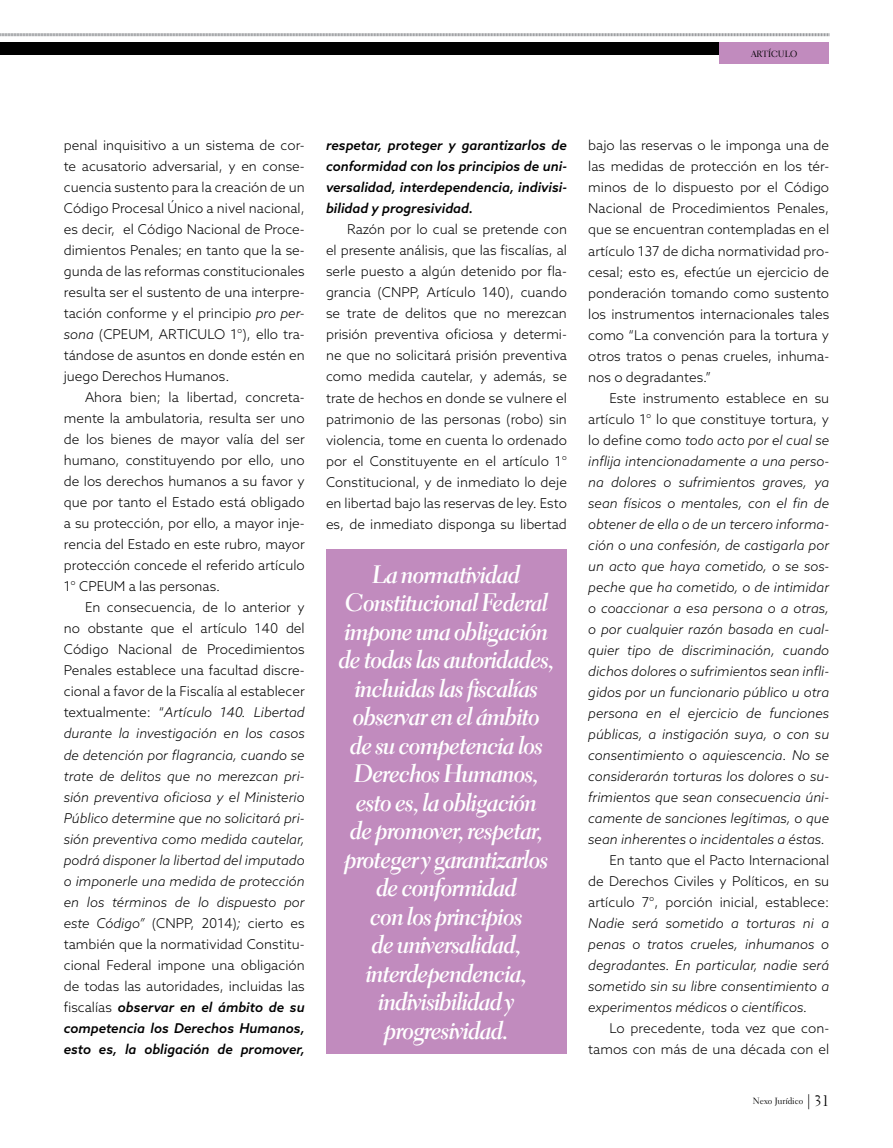
<style>
.page{position:relative;width:893px;height:1148px;background:#fff}
.page>*{position:absolute;margin:0;border:0;box-sizing:border-box;transform-origin:0 0}
.t1{font:25.5px/28.5px "Electra LH Bold Cursive Display";letter-spacing:-.01em;color:#fff;text-align:center}
.t2{font:300 13.5px/21px "Azo Sans";color:#000;text-align:justify}
.t3{font:italic 300 13.5px/21px "Azo Sans";color:#000;text-align:justify}
.t4{font:italic 500 13.5px/21px "Azo Sans";color:#000;text-align:justify}
.t5{font:9px "Electra LH";color:#000}
.t6{font:9px "Electra LH Regular Os F";color:#000}
.s1{font-style:italic}
.s2{font-style:normal}
.s3{font-weight:500}
.s4{font-size:15px}
</style>
<div class="page">
<div style="left:0;top:43px;width:719px;height:12px;background:#000"></div>
<div style="left:719px;top:43px;width:110px;height:21px;background:#c18bbe"></div>
<svg style="left:0;top:33px;width:829px;height:4px;background:#c8c9ca"></svg>
<div style="left:326px;top:549px;width:241px;height:504px;background:#c18bbe"></div>
<p class="t6" style="left:751px;top:48px;width:48px">ARTÍCULO</p>
<p class="t2" style="left:64px;top:135px;width:242px">penal inquisitivo a un sistema de cor&shy;te acusatorio adversarial, y en conse&shy;cuencia sustento para la creación de un Código Procesal Único a nivel nacional, es decir, el Código Nacional de Proce&shy;dimientos Penales; en tanto que la se&shy;gunda de las reformas constitucionales resulta ser el sustento de una interpre&shy;tación conforme y el principio <span class="s1">pro per&shy;sona</span> (CPEUM, ARTICULO 1°), ello tra&shy;tándose de asuntos en donde estén en juego Derechos Humanos.</p>
<p class="t2" style="left:64px;top:387px;width:242px;text-indent:21px">Ahora bien; la libertad, concreta&shy;mente la ambulatoria, resulta ser uno de los bienes de mayor valía del ser humano, constituyendo por ello, uno de los derechos humanos a su favor y que por tanto el Estado está obligado a su protección, por ello, a mayor inje&shy;rencia del Estado en este rubro, mayor protección concede el referido artículo 1° CPEUM a las personas.</p>
<p class="t3" style="left:64px;top:597px;width:242px;text-indent:21px"><span class="s2">En consecuencia, de lo anterior y no obstante que el artículo 140 del Código Nacional de Procedimientos Penales establece una facultad discre&shy;cional a favor de la Fiscalía al establecer textualmente: “</span>Artículo 140. Libertad durante la investigación en los casos de detención por flagrancia, cuando se trate de delitos que no merezcan pri&shy;sión preventiva oficiosa y el Ministerio Público determine que no solicitará pri&shy;sión preventiva como medida cautelar, podrá disponer la libertad del imputado o imponerle una medida de protección en los términos de lo dispuesto por este Código” <span class="s2">(CNPP, 2014)</span>; <span class="s2">cierto es también que la normatividad Constitu&shy;cional Federal impone una obligación de todas las autoridades, incluidas las fiscalías</span> <span class="s3">observar en el ámbito de su competencia los Derechos Humanos, esto es, la obligación de promover,</span></p>
<p class="t4" style="left:326px;top:135px;width:242px">respetar, proteger y garantizarlos de conformidad con los principios de uni&shy;versalidad, interdependencia, indivisi&shy;bilidad y progresividad.</p>
<p class="t2" style="left:326px;top:219px;width:242px;text-indent:21px">Razón por lo cual se pretende con el presente análisis, que las fiscalías, al serle puesto a algún detenido por fla&shy;grancia (CNPP, Artículo 140), cuando se trate de delitos que no merezcan prisión preventiva oficiosa y determi&shy;ne que no solicitará prisión preventiva como medida cautelar, y además, se trate de hechos en donde se vulnere el patrimonio de las personas (robo) sin violencia, tome en cuenta lo ordenado por el Constituyente en el artículo 1° Constitucional, y de inmediato lo deje en libertad bajo las reservas de ley. Esto es, de inmediato disponga su libertad</p>
<p class="t1" style="left:339px;top:560px;width:217px">La normatividad<br>Constitucional Federal impone una obligación de todas las autoridades, incluidas las fiscalías observar en el ámbito<br>de su competencia los<br>Derechos Humanos, esto es, la obligación<br>de promover, respetar, proteger y garantizarlos de conformidad<br>con los principios<br>de universalidad, interdependencia, indivisibilidad y progresividad.</p>
<p class="t2" style="left:588px;top:135px;width:242px">bajo las reservas o le imponga una de las medidas de protección en los tér&shy;minos de lo dispuesto por el Código Nacional de Procedimientos Penales, que se encuentran contempladas en el artículo 137 de dicha normatividad pro&shy;cesal; esto es, efectúe un ejercicio de ponderación tomando como sustento los instrumentos internacionales tales como “La convención para la tortura y otros tratos o penas crueles, inhuma&shy;nos o degradantes.”</p>
<p class="t3" style="left:588px;top:387px;width:242px;text-indent:21px"><span class="s2">Este instrumento establece en su artículo 1° lo que constituye tortura, y lo define como</span> todo acto por el cual se inflija intencionadamente a una perso&shy;na dolores o sufrimientos graves, ya sean físicos o mentales, con el fin de obtener de ella o de un tercero informa&shy;ción o una confesión, de castigarla por un acto que haya cometido, o se sos&shy;peche que ha cometido, o de intimidar o coaccionar a esa persona o a otras, o por cualquier razón basada en cual&shy;quier tipo de discriminación, cuando dichos dolores o sufrimientos sean infli&shy;gidos por un funcionario público u otra persona en el ejercicio de funciones públicas, a instigación suya, o con su consentimiento o aquiescencia. No se considerarán torturas los dolores o su&shy;frimientos que sean consecuencia úni&shy;camente de sanciones legítimas, o que sean inherentes o incidentales a éstas.</p>
<p class="t2" style="left:588px;top:849px;width:242px;text-indent:21px">En tanto que el Pacto Internacional de Derechos Civiles y Políticos, en su artículo 7°, porción inicial, establece:</p>
<p class="t3" style="left:588px;top:912px;width:242px">Nadie será sometido a torturas ni a penas o tratos crueles, inhumanos o degradantes. En particular, nadie será sometido sin su libre consentimiento a experimentos médicos o científicos.</p>
<p class="t2" style="left:588px;top:1017px;width:242px;text-align:right">Lo precedente, toda vez que con&shy;tamos con más de una década con el</p>
<p class="t5" style="left:753px;top:1095px;width:78px">Nexo Jurídico <span class="s4">| 31</span></p>
</div>
